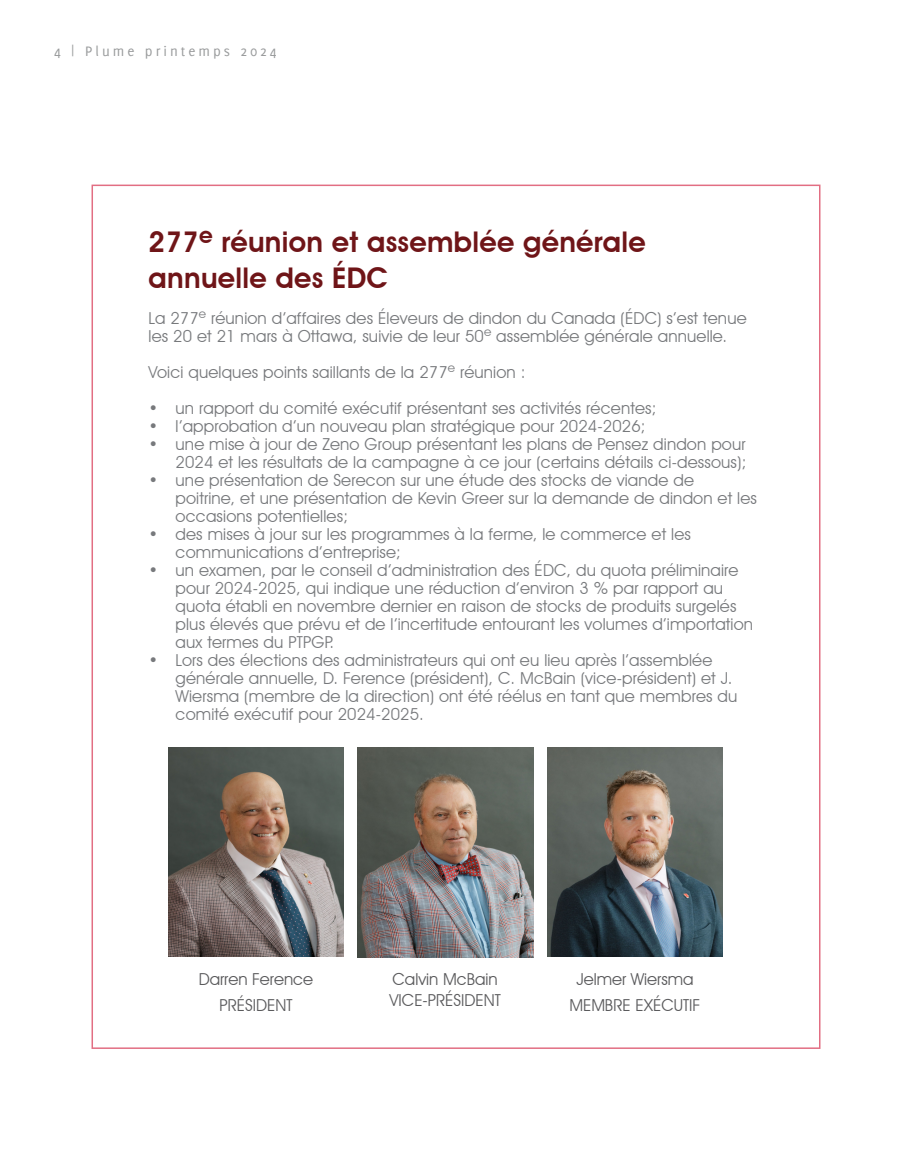
<style>
.page{position:relative;width:905px;height:1175px;background:#fff}
.page>*{position:absolute;margin:0;border:0;box-sizing:border-box;transform-origin:0 0}
.t1{font:600 28.5px/36px "Avant Garde IT Cby BT";letter-spacing:.01em;color:#6f1518}
.t2{font:16.5px/18px "Avant Garde IT Cby BT";letter-spacing:.01em;color:#77797c}
.t3{font:16.5px/25.2px "Avant Garde IT Cby BT";color:#5a5a5c;text-align:center}
.t4{font:15px "Delicious";letter-spacing:.2em;color:#999b9c}
</style>
<div class="page">
<img style="left:168px;top:747px;width:176px;height:210px">
<img style="left:357px;top:747px;width:176px;height:210px">
<img style="left:547px;top:747px;width:176px;height:210px">
<p class="t4" style="left:54px;top:43px;width:224px">4 | Plume printemps 2024</p>
<h1 class="t1" style="left:148px;top:224px;width:498px">277<sup>e</sup> réunion et assemblée générale annuelle des ÉDC</h1>
<p class="t2" style="left:148px;top:309px;width:599px">La 277<sup>e</sup> réunion d’affaires des Éleveurs de dindon du Canada (ÉDC) s’est tenue les 20 et 21 mars à Ottawa, suivie de leur 50<sup>e</sup> assemblée générale annuelle.</p>
<p class="t2" style="left:149px;top:363px;width:378px">Voici quelques points saillants de la 277<sup>e</sup> réunion :</p>
<p class="t2" style="left:148px;top:399px;width:509px">• un rapport du comité exécutif présentant ses activités récentes;</p>
<p class="t2" style="left:148px;top:417px;width:498px">• l’approbation d’un nouveau plan stratégique pour 2024-2026;</p>
<p class="t2" style="left:148px;top:435px;width:599px;text-align:right">• une mise à jour de Zeno Group présentant les plans de Pensez dindon pour<br>2024 et les résultats de la campagne à ce jour (certains détails ci-dessous);</p>
<p class="t2" style="left:175px;top:471px;width:583px;text-indent:-27px">• une présentation de Serecon sur une étude des stocks de viande de poitrine, et une présentation de Kevin Greer sur la demande de dindon et les occasions potentielles;</p>
<p class="t2" style="left:175px;top:525px;width:517px;text-indent:-27px">• des mises à jour sur les programmes à la ferme, le commerce et les communications d’entreprise;</p>
<p class="t2" style="left:175px;top:561px;width:579px;text-indent:-27px">• un examen, par le conseil d’administration des ÉDC, du quota préliminaire pour 2024-2025, qui indique une réduction d’environ 3 % par rapport au quota établi en novembre dernier en raison de stocks de produits surgelés plus élevés que prévu et de l’incertitude entourant les volumes d’importation aux termes du PTPGP.</p>
<p class="t2" style="left:175px;top:651px;width:563px;text-indent:-27px">• Lors des élections des administrateurs qui ont eu lieu après l’assemblée générale annuelle, D. Ference (président), C. McBain (vice-président) et J.<br>Wiersma (membre de la direction) ont été réélus en tant que membres du comité exécutif pour 2024-2025.</p>
<p class="t3" style="left:199px;top:966px;width:116px">Darren Ference<br>PRÉSIDENT</p>
<p class="t3" style="left:389px;top:968px;width:113px;line-height:21px;text-align:left">Calvin McBain<br>VICE-PRÉSIDENT</p>
<p class="t3" style="left:569px;top:966px;width:133px">Jelmer Wiersma<br>MEMBRE EXÉCUTIF</p>
</div>
